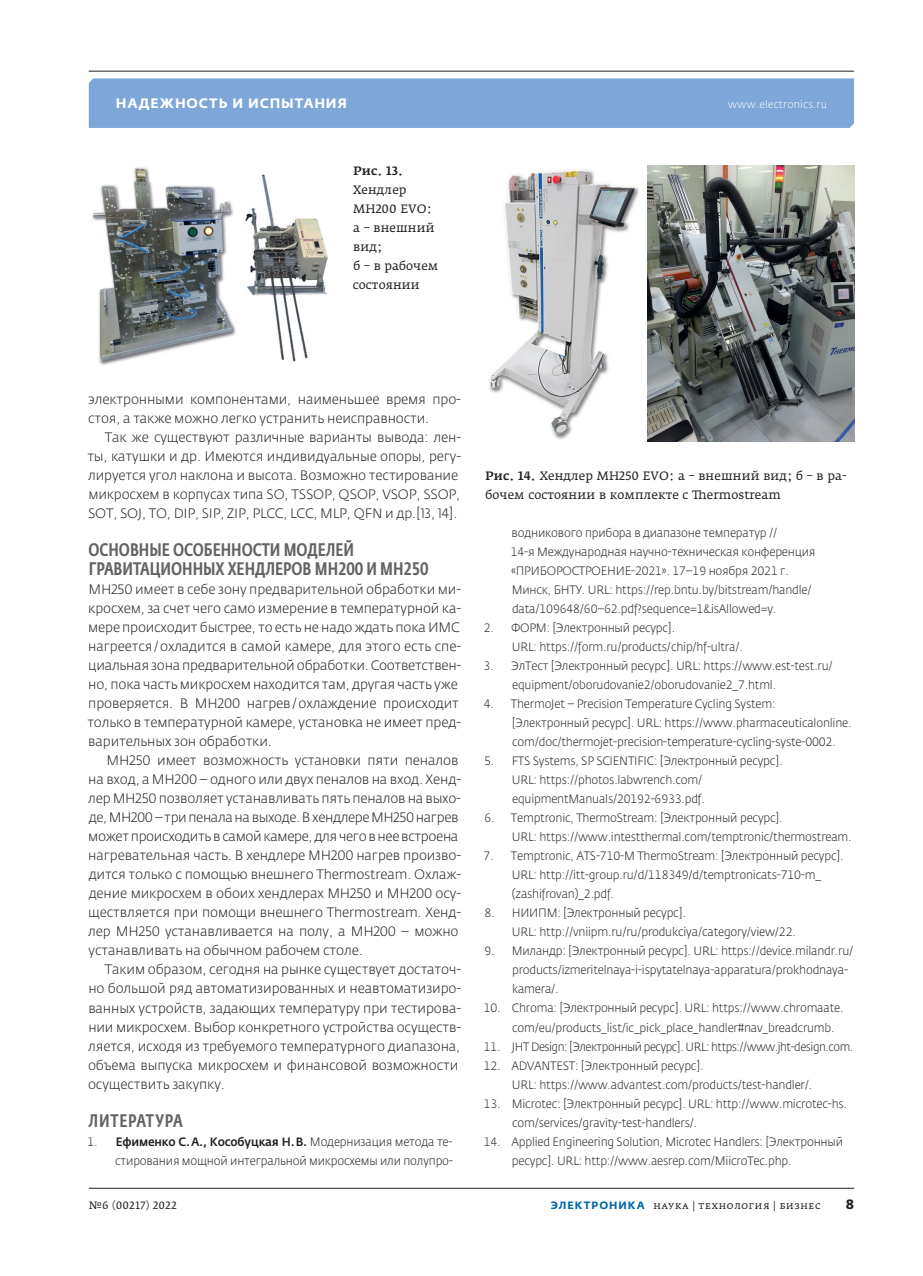
<style>
.page{position:relative;width:923px;height:1276px;background:#fff}
.page>*{position:absolute;margin:0;border:0;box-sizing:border-box;transform-origin:0 0}
.t1{font:500 18px/19px "Fedra Sans Cond Pro";color:#636366}
.t2{font:500 18px "Fedra Sans Cond Pro";letter-spacing:.045em;color:#636366}
.t3{font:300 13.5px/19px "Fedra Sans Pro";letter-spacing:-.01em;color:#231f20}
.t4{font:700 13.5px "Fedra Sans Alt Pro";letter-spacing:.065em;color:#fff}
.t5{font:700 13.5px "Fedra Sans Pro";color:#231f20}
.t6{font:300 12px/19px "Fedra Sans Pro";letter-spacing:-.015em;color:#231f20;scale:.96 1}
.t7{font:12px/19px "Fedra Serif A Pro";letter-spacing:.005em;color:#231f20}
.t8{font:300 12px "Fedra Sans Pro";letter-spacing:-.04em;color:#231f20;scale:.96 1}
.t9{font:500 12px "Fedra Serif A Pro";color:#231f20}
.t10{font:10.5px "Fedra Serif A Pro";letter-spacing:.035em;color:#231f20}
.t11{font:300 10.5px "Fedra Sans Pro";letter-spacing:.015em;color:#fff}
.s1{font-weight:500}
.s2{font-family:"Fedra Sans Alt Pro";font-weight:700;color:#0067aa}
</style>
<div class="page">
<div style="left:89px;top:78px;width:765px;height:50px;background:#7ca7d8"></div>
<hr style="left:89px;top:71px;width:765px;height:1px;background:#231f20">
<hr style="left:89px;top:1188px;width:765px;height:1px;background:#231f20">
<img style="left:92px;top:167px;width:144px;height:198px">
<img style="left:245px;top:174px;width:83px;height:188px">
<img style="left:489px;top:169px;width:150px;height:270px">
<img style="left:648px;top:166px;width:206px;height:276px">
<p class="t4" style="left:116px;top:95px;width:233px">НАДЕЖНОСТЬ И ИСПЫТАНИЯ</p>
<p class="t11" style="left:728px;top:98px;width:100px">www.electronics.ru</p>
<p class="t9" style="left:353px;top:164px;width:51px">Рис. 13.</p>
<p class="t7" style="left:353px;top:181px;width:87px">Хендлер<br>MH200 EVO: а – внешний вид;<br>б – в рабочем состоянии</p>
<p class="t3" style="left:88px;top:389px;width:374px">электронными компонентами, наименьшее время про&shy;стоя, а также можно легко устранить неисправности.</p>
<p class="t3" style="left:87px;top:427px;width:375px;text-indent:17px">Так же существуют различные варианты вывода: лен&shy;ты, катушки и др. Имеются индивидуальные опоры, регу&shy;лируется угол наклона и высота. Возможно тестирование микросхем в корпусах типа SO, TSSOP, QSOP, VSOP, SSOP, SOT, SOJ, TO, DIP, SIP, ZIP, PLCC, LCC, MLP, QFN и др.[13, 14].</p>
<h1 class="t1" style="left:88px;top:540px;width:341px">ОСНОВНЫЕ ОСОБЕННОСТИ МОДЕЛЕЙ<br>ГРАВИТАЦИОННЫХ ХЕНДЛЕРОВ MH200 И MH250</h1>
<p class="t3" style="left:87px;top:579px;width:375px">MH250 имеет в себе зону предварительной обработки ми&shy;кросхем, за счет чего само измерение в температурной ка&shy;мере происходит быстрее, то есть не надо ждать пока ИМС нагреется / охладится в самой камере, для этого есть спе&shy;циальная зона предварительной обработки. Соответствен&shy;но, пока часть микросхем находится там, другая часть уже проверяется. В MH200 нагрев / охлаждение происходит только в температурной камере, установка не имеет пред&shy;варительных зон обработки.</p>
<p class="t3" style="left:88px;top:751px;width:374px;text-indent:18px">MH250 имеет возможность установки пяти пеналов на вход, а MH200 – одного или двух пеналов на вход. Хенд&shy;лер MH250 позволяет устанавливать пять пеналов на выхо&shy;де, MH200 – три пенала на выходе. В хендлере MH250 нагрев может происходить в самой камере, для чего в нее встроена нагревательная часть. В хендлере MH200 нагрев произво&shy;дится только с помощью внешнего Thermostream. Охлаж&shy;дение микросхем в обоих хендлерах MH250 и MH200 осу&shy;ществляется при помощи внешнего Thermostream. Хенд&shy;лер MH250 устанавливается на полу, а MH200 – можно устанавливать на обычном рабочем столе.</p>
<p class="t3" style="left:88px;top:960px;width:375px;text-indent:17px">Таким образом, сегодня на рынке существует достаточ&shy;но большой ряд автоматизированных и неавтоматизиро&shy;ванных устройств, задающих температуру при тестирова&shy;нии микросхем. Выбор конкретного устройства осуществ&shy;ляется, исходя из требуемого температурного диапазона, объема выпуска микросхем и финансовой возможности осуществить закупку.</p>
<h1 class="t2" style="left:89px;top:1109px;width:95px">ЛИТЕРАТУРА</h1>
<p class="t6" style="left:88px;top:1132px;width:382px;text-align:right">1. <span class="s1">Ефименко С. А., Кособуцкая Н. В.</span> Модернизация метода те&shy;стирования мощной интегральной микросхемы или полупро-</p>
<p class="t7" style="left:485px;top:466px;width:363px"><span class="s1">Рис. 14.</span> Хендлер MH250 EVO: а – внешний вид; б – в ра‑ бочем состоянии в комплекте с Thermostream</p>
<p class="t6" style="left:511px;top:523px;width:319px">водникового прибора в диапазоне температур //<br>14-я Международная научно- техническая конференция «ПРИБОРОСТРОЕНИЕ-2021». 17–19 ноября 2021 г.<br>Минск, БНТУ. URL: https://rep.bntu.by/bitstream/handle/ data/109648/60–62.pdf?sequence=1&amp;isAllowed=y.</p>
<p class="t6" style="left:512px;top:618px;width:242px;text-indent:-28px">2. ФОРМ: [Электронный ресурс].<br>URL: https://form.ru/products/chip/hf-ultra/.</p>
<p class="t6" style="left:512px;top:656px;width:335px;text-indent:-29px">3. ЭлТест [Электронный ресурс]. URL: https://www.est-test.ru/ equipment/oborudovanie2/oborudovanie2_7.html.</p>
<p class="t6" style="left:512px;top:694px;width:355px;text-indent:-28px">4. ThermoJet – Precision Temperature Cycling System: [Электронный ресурс]. URL: https://www.pharmaceuticalonline. com/doc/thermojet- precision-temperature- cycling-syste-0002.</p>
<p class="t6" style="left:512px;top:751px;width:283px;text-indent:-28px">5. FTS Systems, SP SCIENTIFIC: [Электронный ресурс].<br>URL: https://photos.labwrench.com/ equipmentManuals/20192-6933.pdf.</p>
<p class="t6" style="left:512px;top:808px;width:355px;text-indent:-27px">6. Temptronic, ThermoStream: [Электронный ресурс].<br>URL: https://www.intestthermal.com/temptronic/thermostream.</p>
<p class="t6" style="left:512px;top:846px;width:347px;text-indent:-28px">7. Temptronic, ATS-710-M ThermoStream: [Электронный ресурс].<br>URL: http://itt-group.ru/d/118349/d/temptronicats-710-m_ (zashifrovan)_2.pdf.</p>
<p class="t6" style="left:512px;top:903px;width:297px;text-indent:-27px">8. НИИПМ: [Электронный ресурс].<br>URL: http://vniipm.ru/ru/produkciya/category/view/22.</p>
<p class="t6" style="left:512px;top:941px;width:357px;text-indent:-28px">9. Миландр: [Электронный ресурс]. URL: https://device.milandr.ru/ products/izmeritelnaya-i-ispytatelnaya- apparatura/prokhodnaya&shy;kamera/.</p>
<p class="t6" style="left:512px;top:998px;width:347px;text-indent:-28px">10. Chroma: [Электронный ресурс]. URL: https://www.chromaate. com/eu/products_list/ic_pick_place_handler#nav_breadcrumb.</p>
<p class="t8" style="left:484px;top:1039px;width:386px">11. JHT Design: [Электронный ресурс]. URL: https://www.jht-design.com.</p>
<p class="t6" style="left:512px;top:1055px;width:314px;text-indent:-28px">12. ADVANTEST: [Электронный ресурс].<br>URL: https://www.advantest.com/products/test-handler/.</p>
<p class="t6" style="left:512px;top:1094px;width:350px;text-indent:-28px">13. Microtec: [Электронный ресурс]. URL: http://www.microtec-hs. com/services/gravity-test-handlers/.</p>
<p class="t6" style="left:512px;top:1132px;width:346px;text-indent:-28px">14. Applied Engineering Solution, Microtec Handlers: [Электронный ресурс]. URL: http://www.aesrep.com/MiicroTec.php.</p>
<p class="t10" style="left:89px;top:1198px;width:89px">№6 (00217) 2022</p>
<p class="t10" style="left:551px;top:1198px;width:272px"><span class="s2">ЭЛЕКТРОНИКА</span> наука | технология | бизнес</p>
<p class="t5" style="left:845px;top:1195px;width:10px">8</p>
</div>
